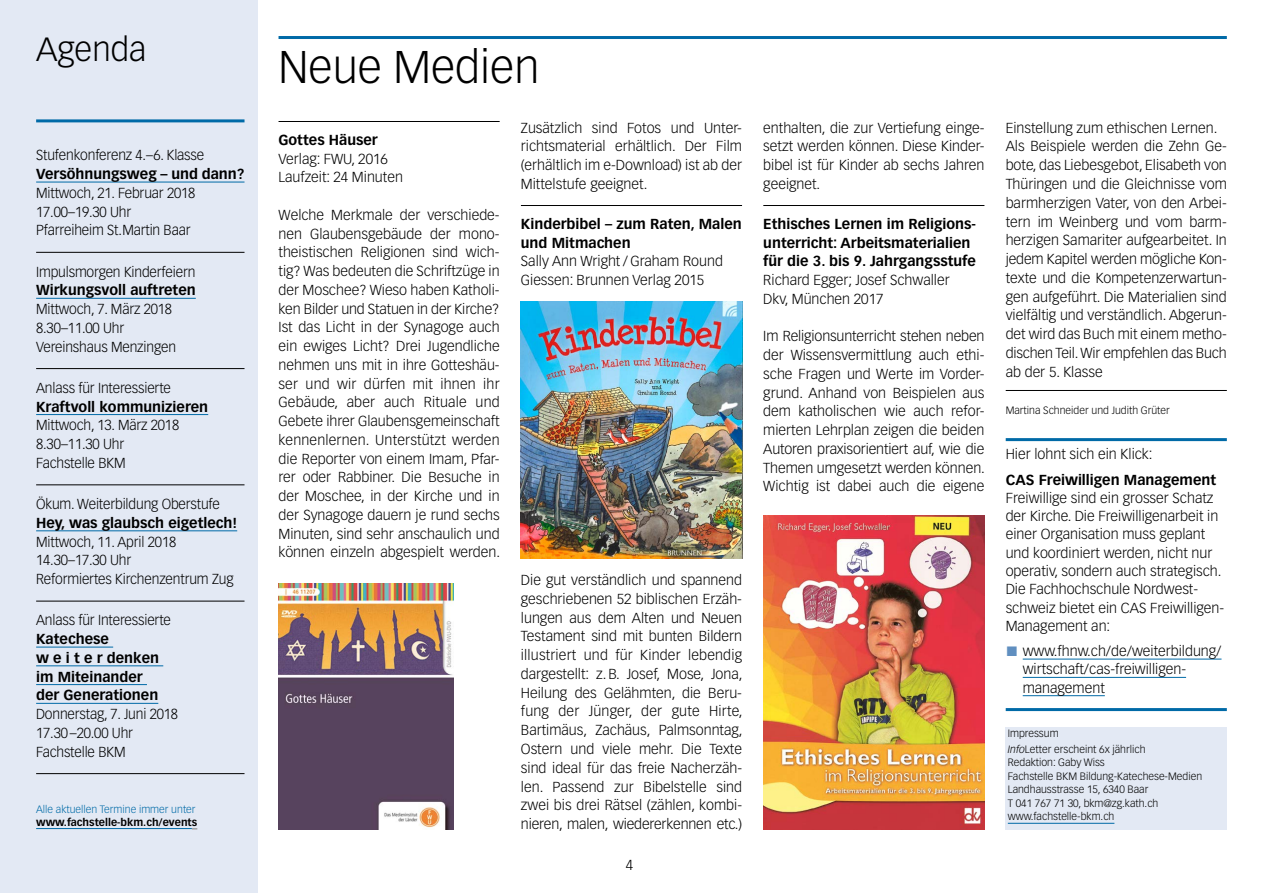
<style>
.page{position:relative;width:1263px;height:893px;background:#fff}
.page>*{position:absolute;margin:0;border:0;box-sizing:border-box;transform-origin:0 0}
.t1{font:300 45px "Vectora LH";color:#000}
.t2{font:300 33px "Vectora LH";color:#000}
.t3{font:300 14.25px/18.8px "Vectora LH";color:#000}
.t4{font:700 14.25px/18.8px "Vectora LH";color:#000}
.t5{font:300 10.5px/13.5px "Vectora LH";color:#000}
.t6{font:300 10.5px "Vectora LH";color:#006aa7}
.t7{font:700 10.5px "Vectora LH";color:#000}
.s1{font-family:"Zine Sans Dis OT";font-weight:400;color:#608fc0}
.s2{font-style:italic}
</style>
<div class="page">
<hr style="left:521px;top:205px;width:221px;height:1px;background:#000">
<div style="left:0;top:0;width:257px;height:893px;background:#e3e9f4"></div>
<hr style="left:279px;top:36px;width:948px;height:3px;background:#006aa7">
<hr style="left:279px;top:121px;width:221px;height:1px;background:#000">
<hr style="left:36px;top:119px;width:208px;height:3px;background:#006aa7">
<hr style="left:36px;top:182px;width:208px;height:1px;background:#006aa7">
<hr style="left:36px;top:252px;width:208px;height:1px;background:#000">
<hr style="left:36px;top:298px;width:160px;height:1px;background:#006aa7">
<hr style="left:36px;top:368px;width:208px;height:1px;background:#000">
<hr style="left:36px;top:414px;width:172px;height:1px;background:#006aa7">
<hr style="left:36px;top:484px;width:208px;height:1px;background:#000">
<hr style="left:36px;top:530px;width:201px;height:1px;background:#006aa7">
<hr style="left:36px;top:601px;width:208px;height:1px;background:#000">
<hr style="left:36px;top:647px;width:77px;height:1px;background:#006aa7">
<hr style="left:36px;top:665px;width:127px;height:1px;background:#006aa7">
<hr style="left:36px;top:684px;width:111px;height:1px;background:#006aa7">
<hr style="left:36px;top:703px;width:122px;height:1px;background:#006aa7">
<hr style="left:36px;top:773px;width:208px;height:1px;background:#000">
<hr style="left:36px;top:828px;width:156px;height:1px;background:#006aa7">
<div style="left:1006px;top:727px;width:221px;height:102px;background:#e3e9f4"></div>
<hr style="left:1008px;top:823px;width:106px;height:1px;background:#006aa7">
<img style="left:279px;top:584px;width:174px;height:245px">
<hr style="left:763px;top:205px;width:221px;height:1px;background:#000">
<hr style="left:1006px;top:390px;width:221px;height:1px;background:#000">
<hr style="left:1006px;top:438px;width:221px;height:3px;background:#006aa7">
<hr style="left:1023px;top:659px;width:198px;height:1px;background:#006aa7">
<hr style="left:1023px;top:677px;width:163px;height:1px;background:#006aa7">
<hr style="left:1023px;top:695px;width:82px;height:1px;background:#006aa7">
<hr style="left:1006px;top:708px;width:221px;height:3px;background:#006aa7">
<img style="left:521px;top:302px;width:221px;height:257px">
<img style="left:763px;top:515px;width:221px;height:314px">
<h2 class="t2" style="left:36px;top:30px;width:112px">Agenda</h2>
<p class="t3" style="left:36px;top:146px;width:170px">Stufenkonferenz 4.–6. Klasse</p>
<p class="t4" style="left:36px;top:165px;width:210px">Versöhnungsweg – und dann?</p>
<p class="t3" style="left:36px;top:184px;width:161px">Mittwoch, 21. Februar 2018<br>17.00–19.30 Uhr<br>Pfarreiheim St.Martin Baar</p>
<p class="t3" style="left:36px;top:262px;width:161px">Impulsmorgen Kinderfeiern</p>
<p class="t4" style="left:36px;top:281px;width:161px">Wirkungsvoll auftreten</p>
<p class="t3" style="left:36px;top:300px;width:141px">Mittwoch, 7. März 2018<br>8.30–11.00 Uhr<br>Vereinshaus Menzingen</p>
<p class="t3" style="left:36px;top:379px;width:136px">Anlass für Interessierte</p>
<p class="t4" style="left:36px;top:397px;width:174px">Kraftvoll kommunizieren</p>
<p class="t3" style="left:36px;top:416px;width:145px">Mittwoch, 13. März 2018<br>8.30–11.30 Uhr<br>Fachstelle BKM</p>
<p class="t3" style="left:36px;top:495px;width:185px">Ökum. Weiterbildung Oberstufe</p>
<p class="t4" style="left:36px;top:513px;width:203px">Hey, was glaubsch eigetlech!</p>
<p class="t3" style="left:36px;top:532px;width:199px">Mittwoch, 11. April 2018<br>14.30–17.30 Uhr<br>Reformiertes Kirchenzentrum Zug</p>
<p class="t3" style="left:36px;top:611px;width:136px">Anlass für Interessierte</p>
<p class="t4" style="left:36px;top:630px;width:124px">Katechese<br>w e i t e r denken im Miteinander der Generationen</p>
<p class="t3" style="left:36px;top:705px;width:143px">Donnerstag, 7. Juni 2018<br>17.30 –20.00 Uhr<br>Fachstelle BKM</p>
<p class="t6" style="left:36px;top:803px;width:161px">Alle aktuellen Termine immer unter</p>
<p class="t7" style="left:36px;top:815px;width:163px">www.fachstelle-bkm.ch/events</p>
<h1 class="t1" style="left:279px;top:41px;width:262px">Neue Medien</h1>
<p class="t4" style="left:279px;top:130px;width:101px">Gottes Häuser</p>
<p class="t3" style="left:279px;top:149px;width:126px">Verlag: FWU, 2016<br>Laufzeit: 24 Minuten</p>
<p class="t3" style="left:279px;top:206px;width:223px;text-align:justify">Welche Merkmale der verschiede&shy;nen Glaubensgebäude der mono&shy;theistischen Religionen sind wich&shy;tig? Was bedeuten die Schriftzüge in der Moschee? Wieso haben Katholi&shy;ken Bilder und Statuen in der Kirche?<br>Ist das Licht in der Synagoge auch ein ewiges Licht? Drei Jugendliche nehmen uns mit in ihre Gotteshäu&shy;ser und wir dürfen mit ihnen ihr Gebäude, aber auch Rituale und Gebete ihrer Glaubensgemeinschaft kennenlernen. Unterstützt werden die Reporter von einem Imam, Pfar&shy;rer oder Rabbiner. Die Besuche in der Moschee, in der Kirche und in der Synagoge dauern je rund sechs Minuten, sind sehr anschaulich und können einzeln abgespielt werden.</p>
<p class="t3" style="left:521px;top:118px;width:223px;text-align:justify">Zusätzlich sind Fotos und Unter&shy;richtsmaterial erhältlich. Der Film (erhältlich im e-Download) ist ab der Mittelstufe geeignet.</p>
<p class="t4" style="left:521px;top:214px;width:222px">Kinderbibel – zum Raten, Malen und Mitmachen</p>
<p class="t3" style="left:521px;top:252px;width:203px">Sally Ann Wright / Graham Round<br>Giessen: Brunnen Verlag 2015</p>
<p class="t3" style="left:521px;top:571px;width:223px;text-align:justify">Die gut verständlich und spannend geschriebenen 52 biblischen Erzäh&shy;lungen aus dem Alten und Neuen Testament sind mit bunten Bildern illustriert und für Kinder lebendig dargestellt: z.B. Josef, Mose, Jona, Heilung des Gelähmten, die Beru&shy;fung der Jünger, der gute Hirte, Bartimäus, Zachäus, Palmsonntag, Ostern und viele mehr. Die Texte sind ideal für das freie Nacherzäh&shy;len. Passend zur Bibelstelle sind zwei bis drei Rätsel (zählen, kombi&shy;nieren, malen, wiedererkennen etc.)</p>
<p class="t3" style="left:626px;top:855px;width:9px">4</p>
<p class="t3" style="left:763px;top:118px;width:223px;text-align:justify">enthalten, die zur Vertiefung einge&shy;setzt werden können. Diese Kinder&shy;bibel ist für Kinder ab sechs Jahren geeignet.</p>
<p class="t4" style="left:763px;top:214px;width:214px">Ethisches Lernen im Religions&shy;unterricht: Arbeitsmaterialien für die 3. bis 9. Jahrgangsstufe</p>
<p class="t3" style="left:763px;top:271px;width:188px">Richard Egger; Josef Schwaller<br>Dkv, München 2017</p>
<p class="t3" style="left:763px;top:327px;width:223px;text-align:justify">Im Religionsunterricht stehen neben der Wissensvermittlung auch ethi&shy;sche Fragen und Werte im Vorder&shy;grund. Anhand von Beispielen aus dem katholischen wie auch refor&shy;mierten Lehrplan zeigen die beiden Autoren praxisorientiert auf, wie die Themen umgesetzt werden können.<br>Wichtig ist dabei auch die eigene</p>
<p class="t3" style="left:1006px;top:118px;width:223px">Einstellung zum ethischen Lernen.<br>Als Beispiele werden die Zehn Ge&shy;bote, das Liebesgebot, Elisabeth von Thüringen und die Gleichnisse vom barmherzigen Vater, von den Arbei&shy;tern im Weinberg und vom barm&shy;herzigen Samariter aufgearbeitet. In jedem Kapitel werden mögliche Kon&shy;texte und die Kompetenzerwartun&shy;gen aufgeführt. Die Materialien sind vielfältig und verständlich. Abgerun&shy;det wird das Buch mit einem metho&shy;dischen Teil. Wir empfehlen das Buch ab der 5. Klasse</p>
<p class="t5" style="left:1006px;top:403px;width:166px">Martina Schneider und Judith Grüter</p>
<p class="t3" style="left:1006px;top:445px;width:148px">Hier lohnt sich ein Klick:</p>
<p class="t4" style="left:1006px;top:470px;width:212px">CAS Freiwilligen Management</p>
<p class="t3" style="left:1006px;top:489px;width:219px;line-height:18.3px">Freiwillige sind ein grosser Schatz der Kirche. Die Freiwilligenarbeit in einer Organisation muss geplant und koordiniert werden, nicht nur operativ, sondern auch strategisch.<br>Die Fachhochschule Nordwest&shy;schweiz bietet ein CAS Freiwilligen-Management an:</p>
<p class="t3" style="left:1023px;top:642px;width:200px;line-height:18.3px;text-indent:-17px"><span class="s1">■</span> www.fhnw.ch/de/weiterbildung/ wirtschaft/cas-freiwilligen&shy;management</p>
<p class="t5" style="left:1008px;top:726px;width:139px;line-height:15.6px">Impressum<br><span class="s2">Info</span>Letter erscheint 6x jährlich</p>
<p class="t5" style="left:1008px;top:756px;width:196px">Redaktion: Gaby Wiss<br>Fachstelle BKM Bildung-Katechese-Medien<br>Landhausstrasse 15, 6340 Baar<br>T 041 767 71 30, bkm@zg.kath.ch www.fachstelle-bkm.ch</p>
</div>
